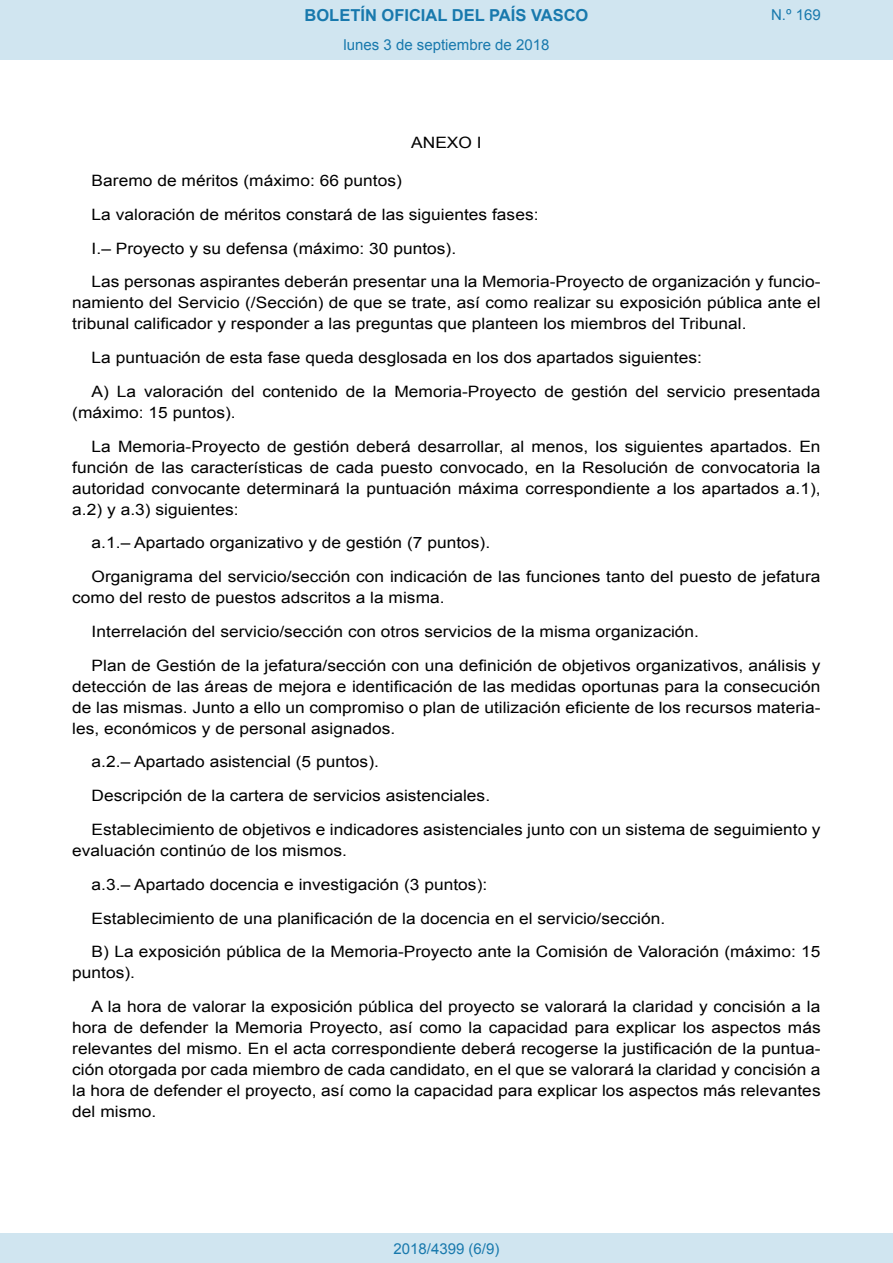
<style>
.page{position:relative;width:893px;height:1263px;background:#fff}
.page>*{position:absolute;margin:0;border:0;box-sizing:border-box;transform-origin:0 0}
.t1{font:700 16.5px "Arial";color:#1879ad}
.BOPVDetalle{font:15.6px/21px "Arial";color:#000;text-align:justify;scale:1.11 1}
.BOPVClave{font:15.6px "Arial";color:#000;scale:1.11 1}
.Paginacion_Centro{font:15px "Arial";color:#1879ad}
</style>
<div class="page">
<div style="left:0;top:0;width:893px;height:60px;background:#d0e5f0"></div>
<div style="left:0;top:1233px;width:893px;height:30px;background:#d0e5f0"></div>
<p class="t1" style="left:305px;top:4px;width:285px">BOLETÍN OFICIAL DEL PAÍS VASCO</p>
<p class="Paginacion_Centro" style="left:343px;top:35px;width:207px">lunes 3 de septiembre de 2018</p>
<p class="BOPVClave" style="left:411px;top:132px;width:65px">ANEXO I</p>
<p class="Paginacion_Centro" style="left:771px;top:5px;width:51px">N.º 169</p>
<p class="BOPVDetalle" style="left:92px;top:170px;width:281px">Baremo de méritos (máximo: 66 puntos)</p>
<p class="BOPVDetalle" style="left:92px;top:204px;width:404px">La valoración de méritos constará de las siguientes fases:</p>
<p class="BOPVDetalle" style="left:92px;top:238px;width:330px">I.– Proyecto y su defensa (máximo: 30 puntos).</p>
<p class="BOPVDetalle" style="left:72px;top:272px;width:676px;text-indent:19px">Las personas aspirantes deberán presentar una la Memoria-Proyecto de organización y funcio&shy;namiento del Servicio (/Sección) de que se trate, así como realizar su exposición pública ante el tribunal calificador y responder a las preguntas que planteen los miembros del Tribunal.</p>
<p class="BOPVDetalle" style="left:92px;top:347px;width:551px">La puntuación de esta fase queda desglosada en los dos apartados siguientes:</p>
<p class="BOPVDetalle" style="left:72px;top:381px;width:676px;text-indent:19px">A) La valoración del contenido de la Memoria-Proyecto de gestión del servicio presentada (máximo: 15 puntos).</p>
<p class="BOPVDetalle" style="left:72px;top:436px;width:676px;text-indent:19px">La Memoria-Proyecto de gestión deberá desarrollar, al menos, los siguientes apartados. En función de las características de cada puesto convocado, en la Resolución de convocatoria la autoridad convocante determinará la puntuación máxima correspondiente a los apartados a.1), a.2) y a.3) siguientes:</p>
<p class="BOPVDetalle" style="left:92px;top:533px;width:361px">a.1.– Apartado organizativo y de gestión (7 puntos).</p>
<p class="BOPVDetalle" style="left:72px;top:566px;width:676px;text-indent:19px">Organigrama del servicio/sección con indicación de las funciones tanto del puesto de jefatura como del resto de puestos adscritos a la misma.</p>
<p class="BOPVDetalle" style="left:92px;top:621px;width:549px">Interrelación del servicio/sección con otros servicios de la misma organización.</p>
<p class="BOPVDetalle" style="left:72px;top:655px;width:676px;text-indent:19px">Plan de Gestión de la jefatura/sección con una definición de objetivos organizativos, análisis y detección de las áreas de mejora e identificación de las medidas oportunas para la consecución de las mismas. Junto a ello un compromiso o plan de utilización eficiente de los recursos materia&shy;les, económicos y de personal asignados.</p>
<p class="BOPVDetalle" style="left:92px;top:752px;width:260px">a.2.– Apartado asistencial (5 puntos).</p>
<p class="BOPVDetalle" style="left:92px;top:785px;width:360px">Descripción de la cartera de servicios asistenciales.</p>
<p class="BOPVDetalle" style="left:72px;top:819px;width:676px;text-indent:19px">Establecimiento de objetivos e indicadores asistenciales junto con un sistema de seguimiento y evaluación continúo de los mismos.</p>
<p class="BOPVDetalle" style="left:92px;top:874px;width:358px">a.3.– Apartado docencia e investigación (3 puntos):</p>
<p class="BOPVDetalle" style="left:92px;top:908px;width:518px">Establecimiento de una planificación de la docencia en el servicio/sección.</p>
<p class="BOPVDetalle" style="left:72px;top:941px;width:676px;text-indent:19px">B) La exposición pública de la Memoria-Proyecto ante la Comisión de Valoración (máximo: 15 puntos).</p>
<p class="BOPVDetalle" style="left:72px;top:996px;width:676px;text-indent:19px">A la hora de valorar la exposición pública del proyecto se valorará la claridad y concisión a la hora de defender la Memoria Proyecto, así como la capacidad para explicar los aspectos más relevantes del mismo. En el acta correspondiente deberá recogerse la justificación de la puntua&shy;ción otorgada por cada miembro de cada candidato, en el que se valorará la claridad y concisión a la hora de defender el proyecto, así como la capacidad para explicar los aspectos más relevantes del mismo.</p>
<p class="Paginacion_Centro" style="left:393px;top:1238px;width:107px">2018/4399 (6/9)</p>
</div>
